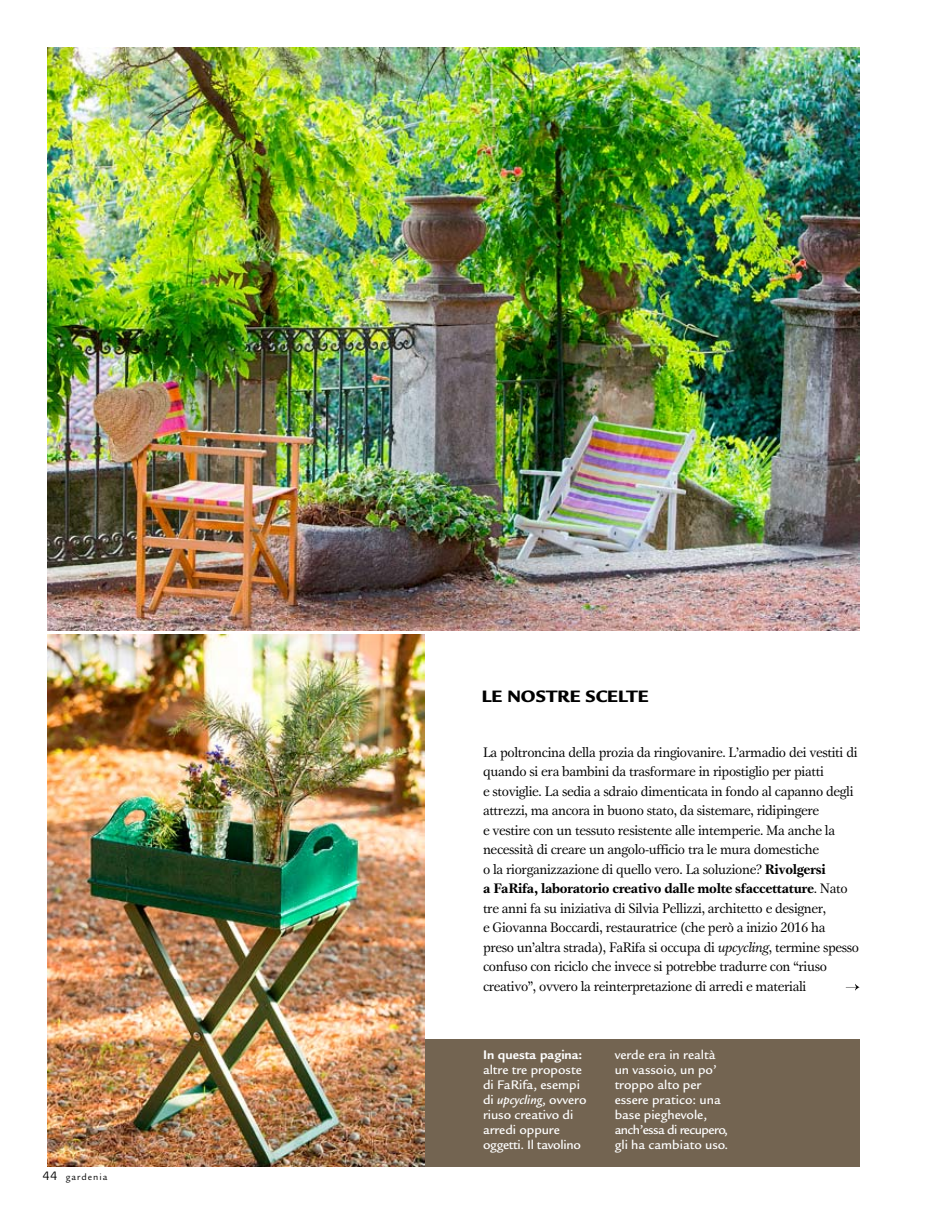
<style>
.page{position:relative;width:949px;height:1212px;background:#fff}
.page>*{position:absolute;margin:0;border:0;box-sizing:border-box;transform-origin:0 0}
.t1{font:900 18px "Legacy Sans";color:#000}
.t2{font:14.25px/19.5px "Gamma";letter-spacing:-.025em;color:#000}
.t3{font:500 13.5px/15px "Legacy Sans";color:#fff}
.t4{font:700 13.5px "Legacy Sans";color:#fff}
.t5{font:9.75px "Legacy Sans";letter-spacing:.1em;color:#000}
.s1{font-family:"Bell Gothic Std";font-weight:300;font-size:13.5px}
.s2{font-weight:700}
.s3{font-style:italic}
</style>
<div class="page">
<div style="left:416px;top:1039px;width:443px;height:127px;background:#736451"></div>
<img style="left:47px;top:47px;width:812px;height:583px">
<img style="left:47px;top:635px;width:377px;height:531px">
<svg style="left:845px;top:984px;width:14px;height:7px"></svg>
<p class="t5" style="left:43px;top:1171px;width:67px"><span class="s1">44</span> gardenia</p>
<p class="t1" style="left:482px;top:685px;width:168px">LE NOSTRE SCELTE</p>
<p class="t2" style="left:483px;top:742px;width:377px">La poltroncina della prozia da ringiovanire. L’armadio dei vestiti di quando si era bambini da trasformare in ripostiglio per piatti<br>e stoviglie. La sedia a sdraio dimenticata in fondo al capanno degli attrezzi, ma ancora in buono stato, da sistemare, ridipingere<br>e vestire con un tessuto resistente alle intemperie. Ma anche la necessità di creare un angolo-ufficio tra le mura domestiche<br>o la riorganizzazione di quello vero. La soluzione? <span class="s2">Rivolgersi<br>a FaRifa, laboratorio creativo dalle molte sfaccettature</span>. Nato tre anni fa su iniziativa di Silvia Pellizzi, architetto e designer,<br>e Giovanna Boccardi, restauratrice (che però a inizio 2016 ha preso un’altra strada), FaRifa si occupa di <span class="s3">upcycling</span>, termine spesso confuso con riciclo che invece si potrebbe tradurre con “riuso creativo”, ovvero la reinterpretazione di arredi e materiali</p>
<p class="t4" style="left:483px;top:1047px;width:101px">In questa pagina:</p>
<p class="t3" style="left:483px;top:1062px;width:105px">altre tre proposte di FaRifa, esempi di <span class="s3">upcycling</span>, ovvero riuso creativo di arredi oppure oggetti. Il tavolino</p>
<p class="t3" style="left:614px;top:1047px;width:115px">verde era in realtà un vassoio, un po’ troppo alto per essere pratico: una base pieghevole, anch’essa di recupero, gli ha cambiato uso.</p>
</div>
